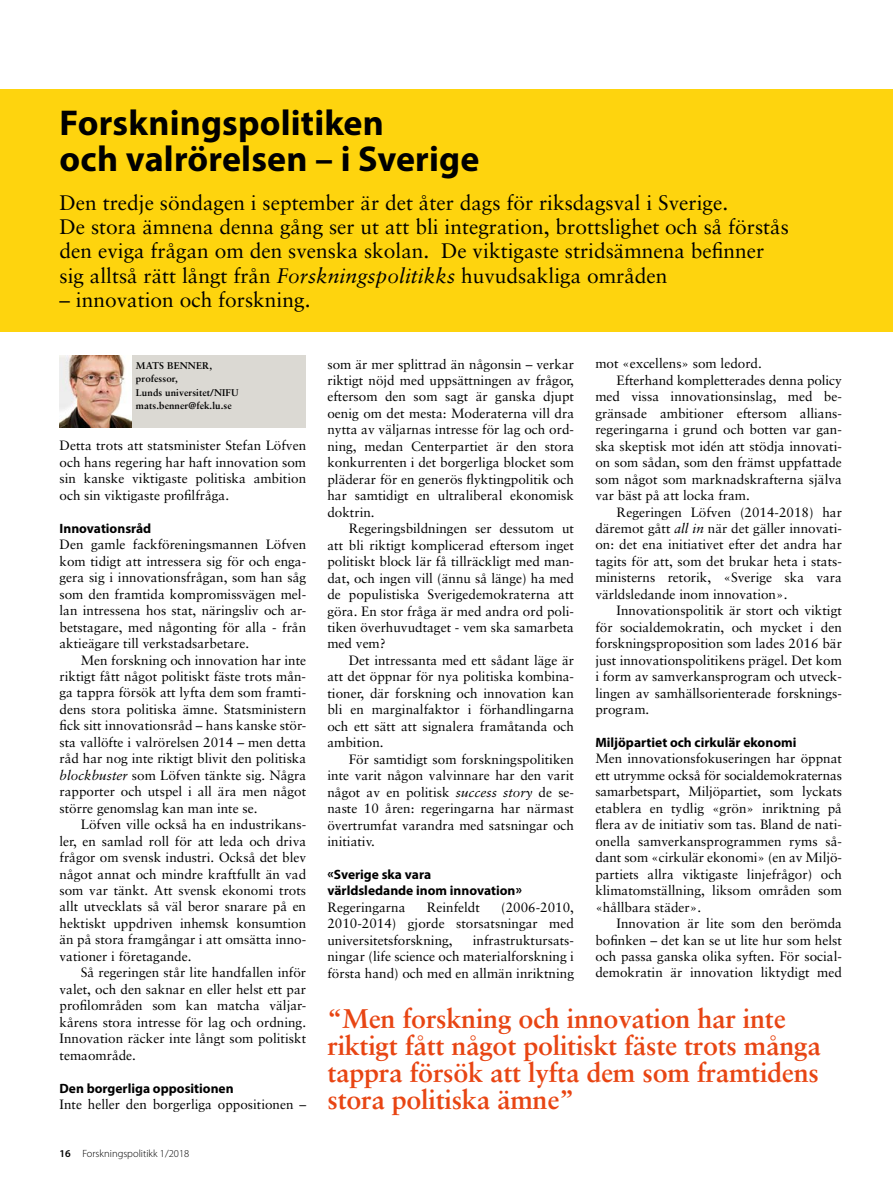
<style>
.page{position:relative;width:893px;height:1191px;background:#fff}
.page>*{position:absolute;margin:0;border:0;box-sizing:border-box;transform-origin:0 0}
.t1{font:700 36px/36px "Myriad Pro";letter-spacing:.005em;color:#000}
.t2{font:700 27px/27px "Sabon";letter-spacing:-.01em;color:#e84513}
.t3{font:21px/24.3px "Sabon";color:#000}
.t4{font:13.5px/16.5px "Sabon";color:#000;text-align:justify}
.t5{font:700 13.5px/16.5px "Myriad Pro";color:#000}
.t6{font:300 10.5px "Myriad Pro";color:#000}
.t7{font:700 9.75px/13.5px "Sabon";letter-spacing:.01em;color:#000}
.s1{font-style:italic}
.s2{font-weight:600}
</style>
<div class="page">
<div style="left:60px;top:355px;width:246px;height:72px;background:#dbd9d3"></div>
<img style="left:60px;top:355px;width:72px;height:73px">
<div style="left:0;top:89px;width:893px;height:243px;background:#fed40e"></div>
<h1 class="t1" style="left:60px;top:104px;width:421px">Forskningspolitiken<br>och valrörelsen – i Sverige</h1>
<p class="t3" style="left:60px;top:190px;width:731px">Den tredje söndagen i september är det åter dags för riksdagsval i Sverige.<br>De stora ämnena denna gång ser ut att bli integration, brottslighet och så förstås den eviga frågan om den svenska skolan. De viktigaste stridsämnena befinner sig alltså rätt långt från <span class="s1">Forskningspolitikks</span> huvudsakliga områden</p>
<h3 class="t3" style="left:60px;top:287px;width:252px">– innovation och forskning.</h3>
<p class="t4" style="left:595px;top:355px;width:168px">mot «excellens» som ledord.</p>
<p class="t4" style="left:617px;top:372px;width:227px">Efterhand kompletterades denna policy</p>
<p class="t4" style="left:595px;top:388px;width:248px">med vissa innovationsinslag, med be-</p>
<p class="t4" style="left:595px;top:405px;width:248px">gränsade ambitioner eftersom allians-</p>
<p class="t4" style="left:595px;top:421px;width:248px">regeringarna i grund och botten var gan-</p>
<p class="t4" style="left:595px;top:437px;width:248px">ska skeptisk mot idén att stödja innovati-</p>
<p class="t4" style="left:595px;top:454px;width:248px">on som sådan, som den främst uppfattade</p>
<p class="t4" style="left:595px;top:470px;width:248px">som något som marknadskrafterna själva</p>
<p class="t4" style="left:595px;top:487px;width:156px">var bäst på att locka fram.</p>
<p class="t4" style="left:617px;top:503px;width:227px">Regeringen Löfven (2014-2018) har</p>
<p class="t4" style="left:595px;top:520px;width:248px">däremot gått <span class="s1">all in</span> när det gäller innovati-</p>
<p class="t4" style="left:595px;top:536px;width:248px">on: det ena initiativet efter det andra har</p>
<p class="t4" style="left:595px;top:553px;width:248px">tagits för att, som det brukar heta i stats-</p>
<p class="t4" style="left:595px;top:569px;width:248px">ministerns retorik, «Sverige ska vara</p>
<p class="t4" style="left:595px;top:586px;width:194px">världsledande inom innovation».</p>
<p class="t4" style="left:617px;top:602px;width:227px">Innovationspolitik är stort och viktigt</p>
<p class="t4" style="left:595px;top:618px;width:248px">för socialdemokratin, och mycket i den</p>
<p class="t4" style="left:595px;top:635px;width:248px">forskningsproposition som lades 2016 bär</p>
<p class="t4" style="left:595px;top:651px;width:248px">just innovationspolitikens prägel. Det kom</p>
<p class="t4" style="left:595px;top:668px;width:248px">i form av samverkansprogram och utveck-</p>
<p class="t4" style="left:595px;top:684px;width:248px">lingen av samhällsorienterade forsknings-</p>
<p class="t4" style="left:595px;top:701px;width:55px">program.</p>
<p class="t5" style="left:595px;top:733px;width:203px">Miljöpartiet och cirkulär ekonomi</p>
<p class="t4" style="left:595px;top:750px;width:248px">Men innovationsfokuseringen har öppnat ett utrymme också för socialdemokraternas samarbetspart, Miljöpartiet, som lyckats etablera en tydlig «grön» inriktning på flera av de initiativ som tas. Bland de nati&shy;onella samverkansprogrammen ryms så&shy;dant som «cirkulär ekonomi» (en av Miljö&shy;partiets allra viktigaste linjefrågor) och klimatomställning, liksom områden som «hållbara städer».</p>
<p class="t4" style="left:595px;top:915px;width:248px;text-indent:21px">Innovation är lite som den berömda bofinken – det kan se ut lite hur som helst och passa ganska olika syften. För social&shy;demokratin är innovation liktydigt med</p>
<p class="t7" style="left:136px;top:358px;width:104px">MATS BENNER, professor,<br>Lunds universitet/NIFU mats.benner@fek.lu.se</p>
<p class="t4" style="left:327px;top:355px;width:248px">som är mer splittrad än någonsin – verkar riktigt nöjd med uppsättningen av frågor, eftersom den som sagt är ganska djupt oenig om det mesta: Moderaterna vill dra nytta av väljarnas intresse för lag och ord&shy;ning, medan Centerpartiet är den stora konkurrenten i det borgerliga blocket som pläderar för en generös flyktingpolitik och har samtidigt en ultraliberal ekonomisk doktrin.</p>
<p class="t4" style="left:327px;top:520px;width:248px;text-indent:21px">Regeringsbildningen ser dessutom ut att bli riktigt komplicerad eftersom inget politiskt block lär få tillräckligt med man&shy;dat, och ingen vill (ännu så länge) ha med de populistiska Sverigedemokraterna att göra. En stor fråga är med andra ord poli&shy;tiken överhuvudtaget - vem ska samarbeta med vem?</p>
<p class="t4" style="left:327px;top:652px;width:248px;text-indent:21px">Det intressanta med ett sådant läge är att det öppnar för nya politiska kombina&shy;tioner, där forskning och innovation kan bli en marginalfaktor i förhandlingarna och ett sätt att signalera framåtanda och ambition.</p>
<p class="t4" style="left:327px;top:750px;width:248px;text-indent:21px">För samtidigt som forskningspolitiken inte varit någon valvinnare har den varit något av en politisk <span class="s1">success story</span> de se&shy;naste 10 åren: regeringarna har närmast övertrumfat varandra med satsningar och initiativ.</p>
<p class="t5" style="left:327px;top:865px;width:196px">«Sverige ska vara<br>världsledande inom innovation»</p>
<p class="t4" style="left:327px;top:898px;width:80px">Regeringarna</p>
<p class="t4" style="left:427px;top:898px;width:55px">Reinfeldt</p>
<p class="t4" style="left:60px;top:437px;width:248px">Detta trots att statsminister Stefan Löfven och hans regering har haft innovation som sin kanske viktigaste politiska ambition och sin viktigaste profilfråga.</p>
<p class="t5" style="left:60px;top:519px;width:93px">Innovationsråd</p>
<p class="t4" style="left:60px;top:536px;width:248px">Den gamle fackföreningsmannen Löfven kom tidigt att intressera sig för och enga&shy;gera sig i innovationsfrågan, som han såg som den framtida kompromissvägen mel&shy;lan intressena hos stat, näringsliv och ar&shy;betstagare, med någonting för alla - från aktieägare till verkstadsarbetare.</p>
<p class="t4" style="left:60px;top:651px;width:248px;text-indent:21px">Men forskning och innovation har inte riktigt fått något politiskt fäste trots mån&shy;ga tappra försök att lyfta dem som framti&shy;dens stora politiska ämne. Statsministern fick sitt innovationsråd – hans kanske stör&shy;sta vallöfte i valrörelsen 2014 – men detta råd har nog inte riktigt blivit den politiska <span class="s1">blockbuster</span> som Löfven tänkte sig. Några rapporter och utspel i all ära men något större genomslag kan man inte se.</p>
<p class="t4" style="left:60px;top:816px;width:248px;text-indent:21px">Löfven ville också ha en industrikans&shy;ler, en samlad roll för att leda och driva frågor om svensk industri. Också det blev något annat och mindre kraftfullt än vad som var tänkt. Att svensk ekonomi trots allt utvecklats så väl beror snarare på en hektiskt uppdriven inhemsk konsumtion än på stora framgångar i att omsätta inno&shy;vationer i företagande.</p>
<p class="t4" style="left:60px;top:964px;width:248px;text-indent:21px">Så regeringen står lite handfallen inför valet, och den saknar en eller helst ett par profilområden som kan matcha väljar&shy;kårens stora intresse för lag och ordning.<br>Innovation räcker inte långt som politiskt temaområde.</p>
<p class="t5" style="left:60px;top:1079px;width:176px">Den borgerliga oppositionen</p>
<p class="t4" style="left:60px;top:1096px;width:248px">Inte heller den borgerliga oppositionen –</p>
<p class="t4" style="left:327px;top:898px;width:248px;text-indent:174px">(2006-2010, 2010-2014) gjorde storsatsningar med universitetsforskning,</p>
<p class="t4" style="left:327px;top:931px;width:248px;text-indent:145px">infrastruktursats&shy;ningar (life science och materialforskning i första hand) och med en allmän inriktning</p>
<h2 class="t2" style="left:327px;top:1004px;width:495px">“Men forskning och innovation har inte riktigt fått något politiskt fäste trots många tappra försök att lyfta dem som framtidens stora politiska ämne”</h2>
<p class="t6" style="left:60px;top:1147px;width:131px"><span class="s2">16</span> Forskningspolitikk 1/2018</p>
</div>
